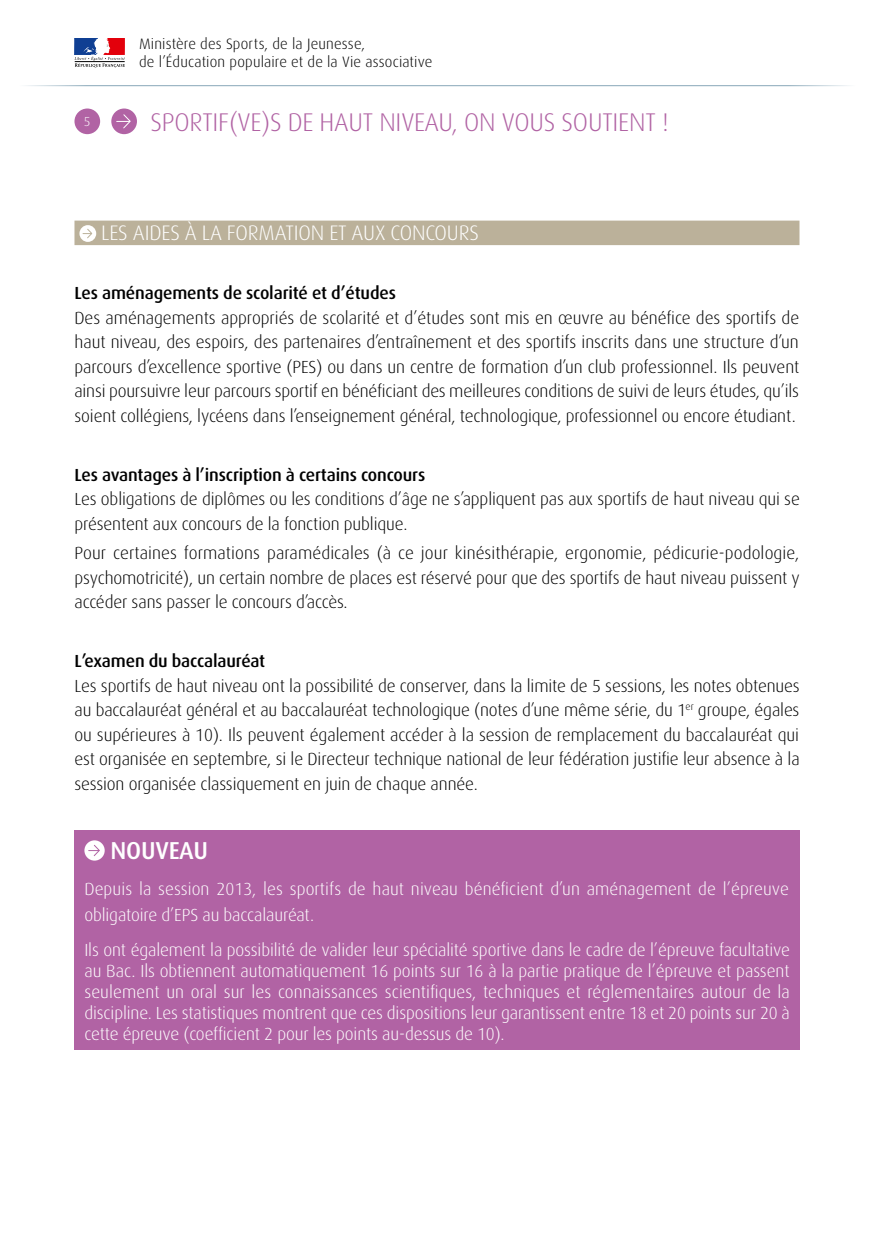
<style>
.page{position:relative;width:874px;height:1241px;background:#fff}
.page>*{position:absolute;margin:0;border:0;box-sizing:border-box;transform-origin:0 0}
.t1{font:300 25.55px "Dax";letter-spacing:-.01em;color:#b163a4}
.t2{font:500 24.5px "Dax";letter-spacing:-.01em;color:#fff}
.t3{font:300 21px "Dax";letter-spacing:-.01em;color:#fff}
.t4{font:300 17.5px/24.5px "Dax";letter-spacing:-.01em;color:#000;text-align:justify}
.t5{font:300 17.5px/21px "Dax";letter-spacing:-.01em;color:#fff}
.t6{font:500 17.5px "Dax";letter-spacing:-.01em;color:#000}
.t7{font:300 15.05px/18px "Dax";letter-spacing:.01em;color:#000}
.t8{font:300 13.12px "Dax";color:#fff}
</style>
<div class="page">
<div style="left:74px;top:108px;width:26px;height:26px;background:#b163a4;border-radius:50%"></div>
<div style="left:111px;top:108px;width:26px;height:26px;background:#b163a4;border-radius:50%"></div>
<svg style="left:117px;top:114px;width:14px;height:14px"></svg>
<svg style="left:74px;top:38px;width:51px;height:30px"></svg>
<hr style="left:16px;top:85px;width:421px;height:1px;background:#88a7b8">
<hr style="left:437px;top:85px;width:420px;height:1px;background:#88a7b8">
<div style="left:74px;top:220px;width:725px;height:25px;background:#bbb19a"></div>
<div style="left:79px;top:225px;width:17px;height:17px;background:#fff;border-radius:50%"></div>
<svg style="left:83px;top:228px;width:10px;height:11px"></svg>
<div style="left:74px;top:830px;width:725px;height:220px;background:#b163a4"></div>
<div style="left:84px;top:840px;width:21px;height:20px;background:#fff;border-radius:50%"></div>
<svg style="left:89px;top:845px;width:11px;height:11px"></svg>
<p class="t8" style="left:84px;top:115px;width:8px">5</p>
<p class="t7" style="left:139px;top:35px;width:295px">Ministère des Sports, de la Jeunesse,<br>de l’Éducation populaire et de la Vie associative</p>
<h1 class="t1" style="left:150px;top:108px;width:519px">Sportif(VE)S de haut niveau, on vous soutient !</h1>
<p class="t3" style="left:101px;top:221px;width:377px">Les aides à la formation et aux concours</p>
<p class="t6" style="left:74px;top:283px;width:323px">Les aménagements de scolarité et d’études</p>
<p class="t4" style="left:74px;top:305px;width:726px">Des aménagements appropriés de scolarité et d’études sont mis en œuvre au bénéfice des sportifs de haut niveau, des espoirs, des partenaires d’entraînement et des sportifs inscrits dans une structure d’un parcours d’excellence sportive (PES) ou dans un centre de formation d’un club professionnel. I ls peuvent ainsi poursuivre leur parcours sportif en bénéficiant des meilleures conditions de suivi de leurs études, qu’ils soient collégiens, lycéens dans l’enseignement général, technologique, professionnel ou encore étudiant.</p>
<p class="t6" style="left:74px;top:465px;width:352px">Les avantages à l’inscription à certains concours</p>
<p class="t4" style="left:74px;top:487px;width:726px">Les obligations de diplômes ou les conditions d’âge ne s’appliquent pas aux sportifs de haut niveau qui se présentent aux concours de la fonction publique.</p>
<p class="t4" style="left:74px;top:541px;width:726px">Pour certaines formations paramédicales (à ce jour kinésithérapie, ergonomie, pédicurie-podologie, psychomotricité), un certain nombre de places est réservé pour que des sportifs de haut niveau puissent y accéder sans passer le concours d’accès.</p>
<p class="t6" style="left:74px;top:651px;width:192px">L’examen du baccalauréat</p>
<p class="t4" style="left:74px;top:673px;width:726px">Les sportifs de haut niveau ont la possibilité de conserver, dans la limite de 5 sessions, les notes obtenues au baccalauréat général et au baccalauréat technologique (notes d’une même série, du 1<sup>er</sup> groupe, égales ou supérieures à 10). I ls peuvent également accéder à la session de remplacement du baccalauréat qui est organisée en septembre, si le Directeur technique national de leur fédération justifie leur absence à la session organisée classiquement en juin de chaque année.</p>
<h2 class="t2" style="left:110px;top:837px;width:99px">NOUVEAU</h2>
<p class="t5" style="left:84px;top:876px;width:705px;line-height:25.2px">Depuis la session 2013, les sportifs de haut niveau bénéficient d’un aménagement de l’épreuve obligatoire d’EPS au baccalauréat.</p>
<p class="t5" style="left:84px;top:939px;width:706px;text-align:justify">I ls ont également la possibilité de valider leur spécialité sportive dans le cadre de l’épreuve facultative au Bac. I ls obtiennent automatiquement 16 points sur 16 à la partie pratique de l’épreuve et passent seulement un oral sur les connaissances scientifiques, techniques et réglementaires autour de la discipline. Les statistiques montrent que ces dispositions leur garantissent entre 18 et 20 points sur 20 à cette épreuve (coefficient 2 pour les points au-dessus de 10).</p>
</div>
